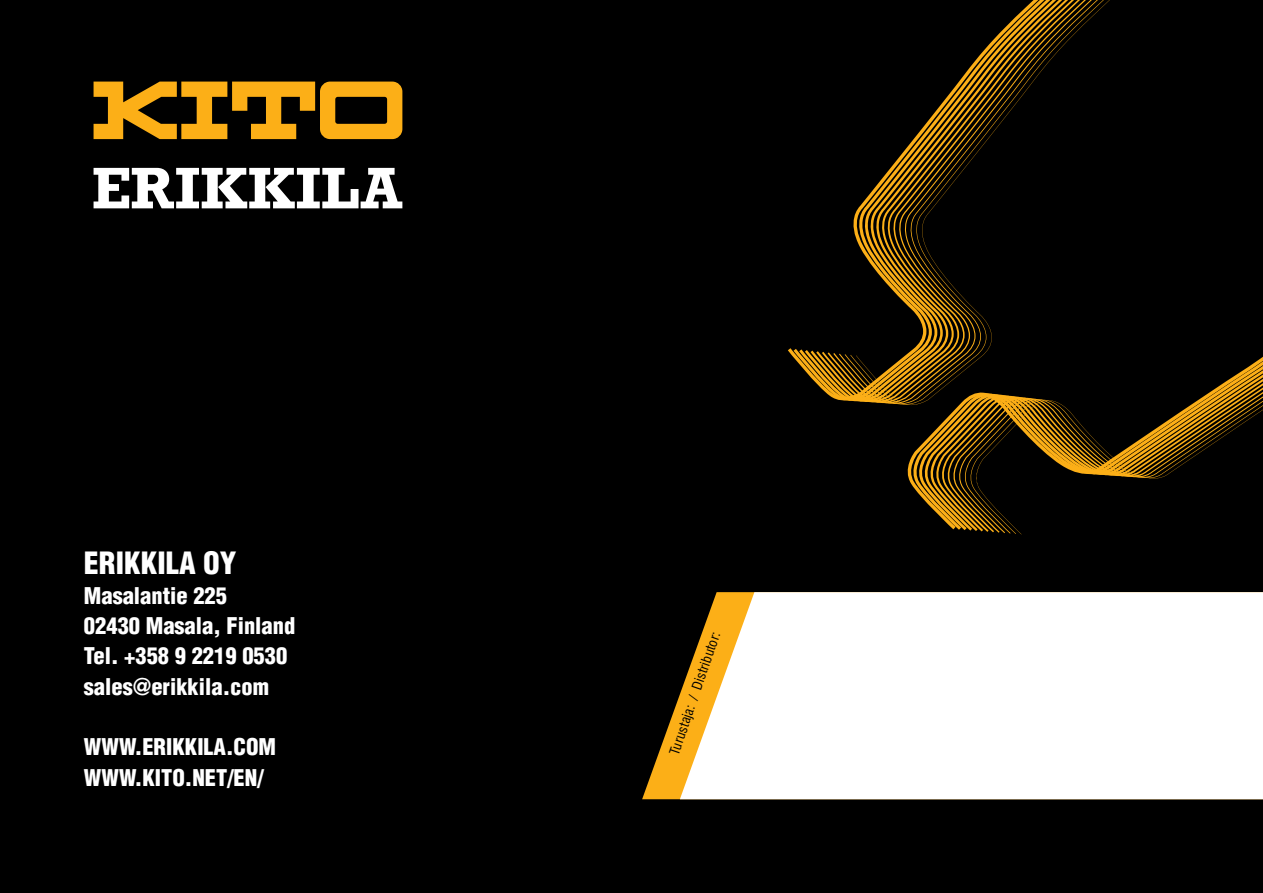
<style>
.page{position:relative;width:1263px;height:893px;background:#000}
.page>*{position:absolute;margin:0;border:0;box-sizing:border-box;transform-origin:0 0}
.t1{font:900 condensed 30px "Helvetica LT Std";color:#fff}
.t2{font:900 condensed 22.5px/30.3px "Helvetica LT Std";color:#fff}
.t3{font:condensed 13.5px "Helvetica LT Std";color:#000}
</style>
<div class="page">
<svg style="left:94px;top:82px;width:308px;height:57px"></svg>
<svg style="left:94px;top:168px;width:308px;height:40px"></svg>
<svg style="left:642px;top:694px;width:38px;height:105px"></svg>
<div style="left:680px;top:592px;width:583px;height:207px;background:#fff"></div>
<svg style="left:788px;top:0;width:475px;height:529px"></svg>
<h1 class="t1" style="left:84px;top:543px;width:154px">ERIKKILA OY</h1>
<p class="t2" style="left:84px;top:580px;width:213px">Masalantie 225<br>02430 Masala, Finland<br>Tel. +358 9 2219 0530 sales@erikkila.com</p>
<p class="t2" style="left:84px;top:732px;width:194px">WWW.ERIKKILA.COM<br>WWW.KITO.NET/EN/</p>
<p class="t3" style="left:666px;top:752px;width:131px;rotate:-71deg">Turustaja: / Distributor:</p>
</div>
